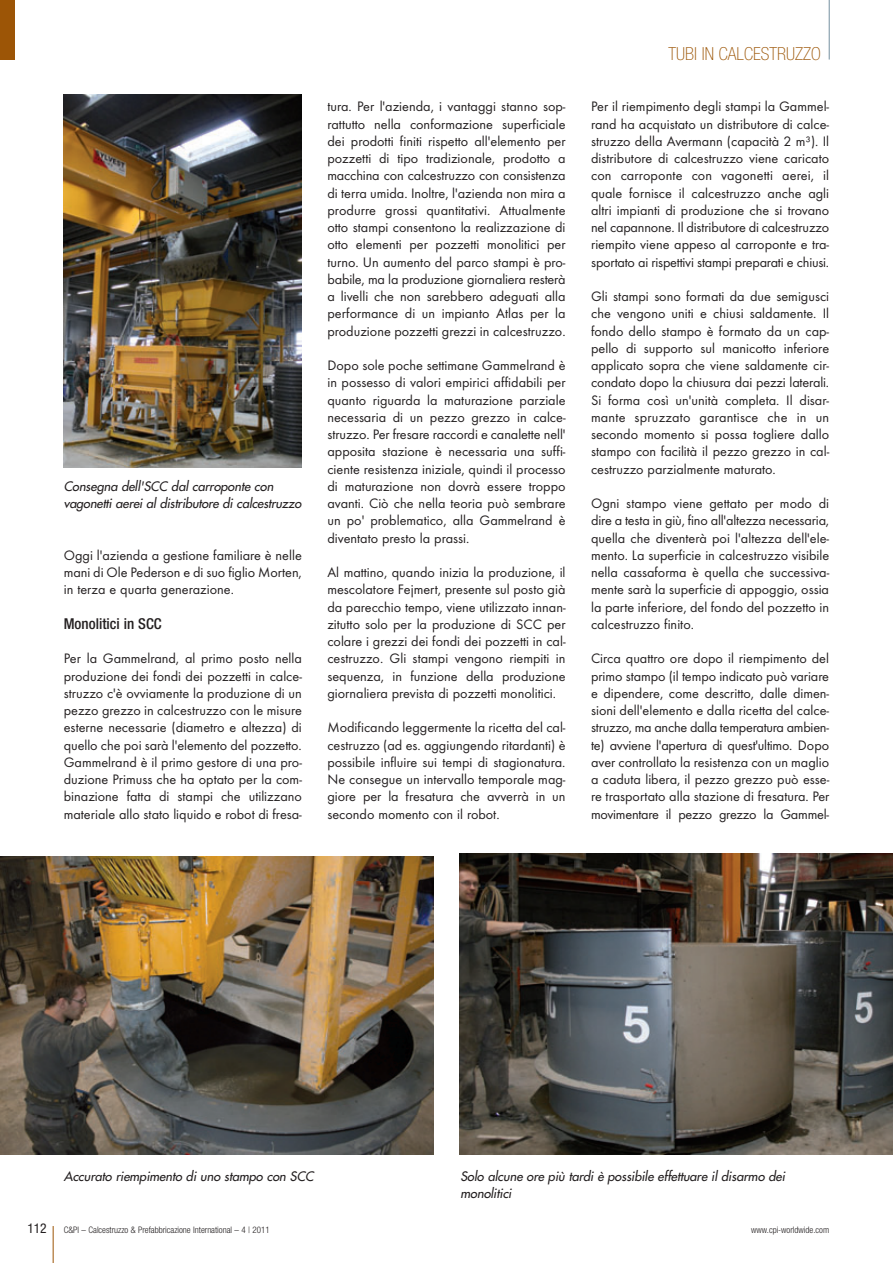
<style>
.page{position:relative;width:893px;height:1263px;background:#fff}
.page>*{position:absolute;margin:0;border:0;box-sizing:border-box;transform-origin:0 0}
.t1{font:100 condensed 18px "Helvetica Neue";color:#9c5506}
.t2{font:500 condensed 15px "Helvetica Neue";color:#231f20}
.t3{font:14.25px/17.2px "Futura T";color:#231f20;text-align:justify}
.t4{font:condensed 13.5px "Helvetica Neue";color:#231f20}
.t5{font:italic 12.75px/17.2px "Futura";color:#231f20}
.t6{font:300 condensed 9px "Helvetica Neue";color:#231f20}
</style>
<div class="page">
<hr style="left:53px;top:1226px;width:1px;height:37px;background:#9c5506">
<hr style="left:829px;top:0;width:1px;height:60px;background:#73909f">
<div style="left:0;top:0;width:15px;height:60px;background:#9c5506"></div>
<img style="left:64px;top:94px;width:238px;height:374px">
<img style="left:0;top:856px;width:434px;height:298px">
<img style="left:459px;top:853px;width:434px;height:301px">
<p class="t5" style="left:64px;top:478px;width:241px">Consegna dell'SCC dal carroponte con vagonetti aerei al distributore di calcestruzzo</p>
<p class="t3" style="left:64px;top:548px;width:240px">Oggi l'azienda a gestione familiare è nelle mani di Ole Pederson e di suo figlio Morten, in terza e quarta generazione.</p>
<p class="t2" style="left:64px;top:618px;width:99px">Monolitici in SCC</p>
<p class="t3" style="left:64px;top:651px;width:240px">Per la Gammelrand, al primo posto nella produzione dei fondi dei pozzetti in calce&shy;struzzo c'è ovviamente la produzione di un pezzo grezzo in calcestruzzo con le misure esterne necessarie (diametro e altezza) di quello che poi sarà l'elemento del pozzetto.<br>Gammelrand è il primo gestore di una pro&shy;duzione Primuss che ha optato per la com&shy;binazione fatta di stampi che utilizzano materiale allo stato liquido e robot di fresa-</p>
<p class="t3" style="left:327px;top:99px;width:240px">tura. Per l'azienda, i vantaggi stanno sop - rattutto nella conformazione superficiale dei prodotti finiti rispetto all'elemento per pozzetti di tipo tradizionale, prodotto a macchina con calcestruzzo con consistenza di terra umida. Inoltre, l'azienda non mira a produrre grossi quantitativi. Attualmente otto stampi consentono la realizzazione di otto elementi per pozzetti monolitici per turno. Un aumento del parco stampi è pro&shy;babile, ma la produzione giornaliera resterà a livelli che non sarebbero adeguati alla performance di un impianto Atlas per la produzione pozzetti grezzi in calcestruzzo.</p>
<p class="t3" style="left:327px;top:358px;width:240px">Dopo sole poche settimane Gammelrand è in possesso di valori empirici affidabili per quanto riguarda la maturazione parziale necessaria di un pezzo grezzo in calce&shy;struzzo. Per fresare raccordi e canalette nell' apposita stazione è necessaria una suffi&shy;ciente resistenza iniziale, quindi il processo di maturazione non dovrà essere troppo avanti. Ciò che nella teoria può sembrare un po' problematico, alla Gammelrand è diventato presto la prassi.</p>
<p class="t3" style="left:327px;top:565px;width:240px">Al mattino, quando inizia la produzione, il mescolatore Fejmert, presente sul posto già da parecchio tempo, viene utilizzato innan&shy;zitutto solo per la produzione di SCC per colare i grezzi dei fondi dei pozzetti in cal&shy;cestruzzo. Gli stampi vengono riempiti in sequenza, in funzione della produzione giornaliera prevista di pozzetti monolitici.</p>
<p class="t3" style="left:327px;top:720px;width:240px">Modificando leggermente la ricetta del cal&shy;cestruzzo (ad es. aggiungendo ritardanti) è possibile influire sui tempi di stagionatura.<br>Ne consegue un intervallo temporale mag&shy;giore per la fresatura che avverrà in un secondo momento con il robot.</p>
<p class="t1" style="left:668px;top:47px;width:154px">TUBI IN CALCESTRUZZO</p>
<p class="t3" style="left:591px;top:99px;width:240px">Per il riempimento degli stampi la Gammel - rand ha acquistato un distributore di calce&shy;struzzo della Avermann (capacità 2 m³). Il distributore di calcestruzzo viene caricato con carroponte con vagonetti aerei, il quale fornisce il calcestruzzo anche agli altri impianti di produzione che si trovano nel capannone. Il distributore di calcestruzzo riempito viene appeso al carroponte e tra&shy;sportato ai rispettivi stampi preparati e chiusi.</p>
<p class="t3" style="left:591px;top:289px;width:240px">Gli stampi sono formati da due semigusci che vengono uniti e chiusi saldamente. Il fondo dello stampo è formato da un cap&shy;pello di supporto sul manicotto inferiore applicato sopra che viene saldamente cir&shy;condato dopo la chiusura dai pezzi laterali.<br>Si forma così un'unità completa. Il disar&shy;mante spruzzato garantisce che in un secondo momento si possa togliere dallo stampo con facilità il pezzo grezzo in cal&shy;cestruzzo parzialmente maturato.</p>
<p class="t3" style="left:591px;top:496px;width:240px">Ogni stampo viene gettato per modo di dire a testa in giù, fino all'altezza necessaria, quella che diventerà poi l'altezza dell'ele&shy;mento. La superficie in calcestruzzo visibile nella cassaforma è quella che successiva&shy;mente sarà la superficie di appoggio, ossia la parte inferiore, del fondo del pozzetto in calcestruzzo finito.</p>
<p class="t3" style="left:591px;top:651px;width:240px">Circa quattro ore dopo il riempimento del primo stampo (il tempo indicato può variare e dipendere, come descritto, dalle dimen&shy;sioni dell'elemento e dalla ricetta del calce&shy;struzzo, ma anche dalla temperatura ambien&shy;te) avviene l'apertura di quest'ultimo. Dopo aver controllato la resistenza con un maglio a caduta libera, il pezzo grezzo può esse&shy;re trasportato alla stazione di fresatura. Per movimentare il pezzo grezzo la Gammel -</p>
<p class="t5" style="left:64px;top:1168px;width:253px">Accurato riempimento di uno stampo con SCC</p>
<p class="t5" style="left:460px;top:1168px;width:328px">Solo alcune ore più tardi è possibile effettuare il disarmo dei monolitici</p>
<p class="t4" style="left:28px;top:1223px;width:21px">112</p>
<p class="t6" style="left:64px;top:1226px;width:208px">C&amp;PI – Calcestruzzo &amp; Prefabbricazione International – 4 | 2011</p>
<p class="t6" style="left:751px;top:1226px;width:79px">www.cpi-worldwide.com</p>
</div>
